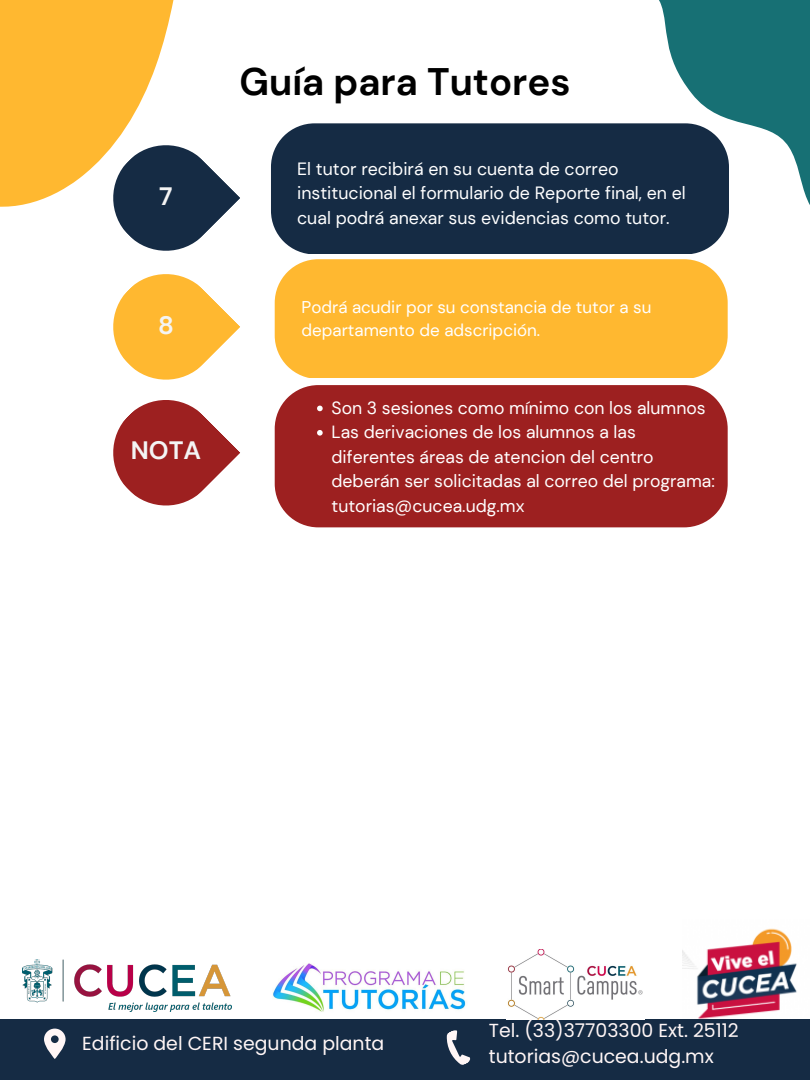
<style>
.page{position:relative;width:810px;height:1080px;background:#fff}
.page>*{position:absolute;margin:0;border:0;box-sizing:border-box;transform-origin:0 0}
.t1{font:700 38.31px "DM Sans";color:#000}
.t2{font:700 25.12px "DM Sans";color:#f4f4f4}
.t3{font:18.94px "Poppins";color:#fff6f6}
.t4{font:18.88px/26.2px "Poppins";color:#fff6f6}
.t5{font:17.75px/24.4px "DM Sans";color:#fff}
.t6{font:17.62px/24.4px "DM Sans";color:#fff}
.t7{font:17px "DM Sans";color:#fff}
</style>
<div class="page">
<svg style="left:0;top:0;width:174px;height:207px;fill:#ffb830"></svg>
<img style="left:682px;top:928px;width:115px;height:91px">
<div style="left:0;top:1020px;width:810px;height:60px;background:#152b44"></div>
<svg style="left:44px;top:1029px;width:22px;height:30px"></svg>
<svg style="left:446px;top:1030px;width:25px;height:35px"></svg>
<img style="left:273px;top:963px;width:193px;height:49px">
<img style="left:507px;top:950px;width:136px;height:70px">
<img style="left:22px;top:960px;width:210px;height:51px">
<svg style="left:659px;top:0;width:151px;height:205px;fill:#177074"></svg>
<svg style="left:108px;top:140px;width:132px;height:111px"></svg>
<div style="left:271px;top:123px;width:458px;height:131px;background:#152b44"></div>
<div style="left:275px;top:259px;width:453px;height:119px;background:#ffb830"></div>
<svg style="left:113px;top:274px;width:127px;height:106px"></svg>
<div style="left:275px;top:385px;width:453px;height:142px;background:#9d2020"></div>
<svg style="left:317px;top:406px;width:6px;height:5px"></svg>
<svg style="left:317px;top:430px;width:6px;height:6px"></svg>
<svg style="left:113px;top:400px;width:127px;height:106px"></svg>
<h2 class="t2" style="left:159px;top:180px;width:15px">7</h2>
<h1 class="t1" style="left:239px;top:57px;width:333px">Guía para Tutores</h1>
<p class="t5" style="left:297px;top:157px;width:390px">El tutor recibirá en su cuenta de correo institucional el formulario de Reporte final, en el cual podrá anexar sus evidencias como tutor.</p>
<p class="t7" style="left:302px;top:296px;width:351px">Podrá acudir por su constancia de tutor a su</p>
<h2 class="t2" style="left:158px;top:309px;width:17px">8</h2>
<p class="t7" style="left:302px;top:319px;width:240px">departamento de adscripción.</p>
<h2 class="t2" style="left:131px;top:435px;width:72px">NOTA</h2>
<p class="t6" style="left:332px;top:396px;width:385px">Son 3 sesiones como mínimo con los alumnos Las derivaciones de los alumnos a las diferentes áreas de atencion del centro deberán ser solicitadas al correo del programa: tutorias@cucea.udg.mx</p>
<p class="t3" style="left:82px;top:1030px;width:304px">Edificio del CERI segunda planta</p>
<p class="t4" style="left:489px;top:1017px;width:252px">Tel. (33)37703300 Ext. 25112 tutorias@cucea.udg.mx</p>
</div>
